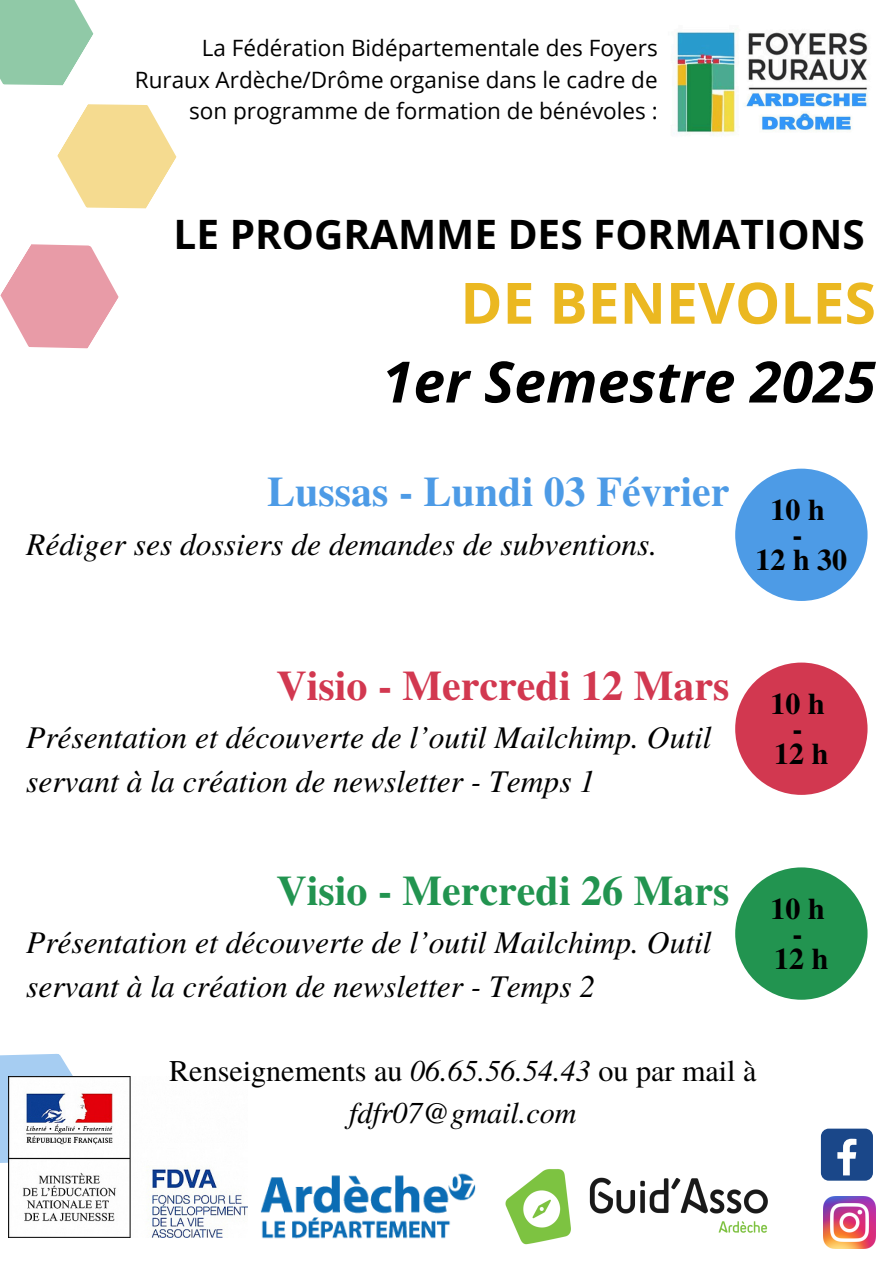
<style>
.page{position:relative;width:894px;height:1264px;background:#fff}
.page>*{position:absolute;margin:0;border:0;box-sizing:border-box;transform-origin:0 0}
.t1{font:italic 700 57px/78.8px "Open Sans";color:#000;text-align:right}
.t2{font:700 42px "Te X Gyre Termes";color:#4d9be6}
.t3{font:700 42px "Te X Gyre Termes";color:#d23850}
.t4{font:700 42px "Te X Gyre Termes";color:#229450}
.t5{font:700 40.5px "Open Sans";color:#000}
.t6{font:italic 31.5px/43.8px "Te X Gyre Termes";color:#000}
.t7{font:italic 30.15px/41.7px "Te X Gyre Termes";color:#000;text-align:center}
.t8{font:700 30px/24.8px "Te X Gyre Termes";color:#000;text-align:center}
.t9{font:22.5px/31.5px "Open Sans";color:#000;text-align:right}
.s1{font-style:normal;color:#ebb821}
.s2{font-style:normal}
</style>
<div class="page">
<img style="left:674px;top:31px;width:194px;height:105px">
<div style="left:735px;top:468px;width:132px;height:133px;background:#4d9be6;border-radius:50%"></div>
<svg style="left:0;top:0;width:177px;height:349px"></svg>
<div style="left:735px;top:662px;width:132px;height:133px;background:#d23850;border-radius:50%"></div>
<div style="left:735px;top:867px;width:132px;height:132px;background:#229450;border-radius:50%"></div>
<svg style="left:0;top:1053px;width:73px;height:135px"></svg>
<div style="left:820px;top:1128px;width:52px;height:52px;background:#1a4789;border-radius:8px"></div>
<svg style="left:837px;top:1138px;width:19px;height:37px"></svg>
<img style="left:823px;top:1196px;width:51px;height:52px">
<img style="left:9px;top:1076px;width:238px;height:161px">
<img style="left:261px;top:1173px;width:215px;height:66px">
<img style="left:505px;top:1169px;width:263px;height:76px">
<p class="t9" style="left:135px;top:32px;width:524px">La Fédération Bidépartementale des Foyers<br>Ruraux Ardèche/Drôme organise dans le cadre de son programme de formation de bénévoles :</p>
<p class="t5" style="left:173px;top:206px;width:692px">LE PROGRAMME DES FORMATIONS</p>
<p class="t1" style="left:382px;top:262px;width:495px"><span class="s1">DE BENEVOLES<br></span>1er Semestre 2025</p>
<p class="t2" style="left:267px;top:459px;width:463px">Lussas - Lundi 03 Février</p>
<p class="t6" style="left:26px;top:520px;width:632px">Rédiger ses dossiers de demandes de subventions.</p>
<p class="t8" style="left:755px;top:496px;width:93px">10 h<br>-<br>12 h 30</p>
<h1 class="t3" style="left:276px;top:653px;width:454px">Visio - Mercredi 12 Mars</h1>
<h1 class="t6" style="left:26px;top:714px;width:687px">Présentation et découverte de l’outil Mailchimp. Outil servant à la création de newsletter - Temps 1</h1>
<h3 class="t4" style="left:276px;top:858px;width:454px">Visio - Mercredi 26 Mars</h3>
<h3 class="t6" style="left:26px;top:918px;width:687px">Présentation et découverte de l’outil Mailchimp. Outil servant à la création de newsletter - Temps 2</h3>
<p class="t8" style="left:770px;top:690px;width:59px">10 h -<br>12 h</p>
<h2 class="t8" style="left:770px;top:895px;width:59px">10 h -<br>12 h</h2>
<h3 class="t7" style="left:169px;top:1048px;width:588px"><span class="s2">Renseignements au</span> 06.65.56.54.43 <span class="s2">ou par mail à </span>fdfr07@gmail.com</h3>
</div>
